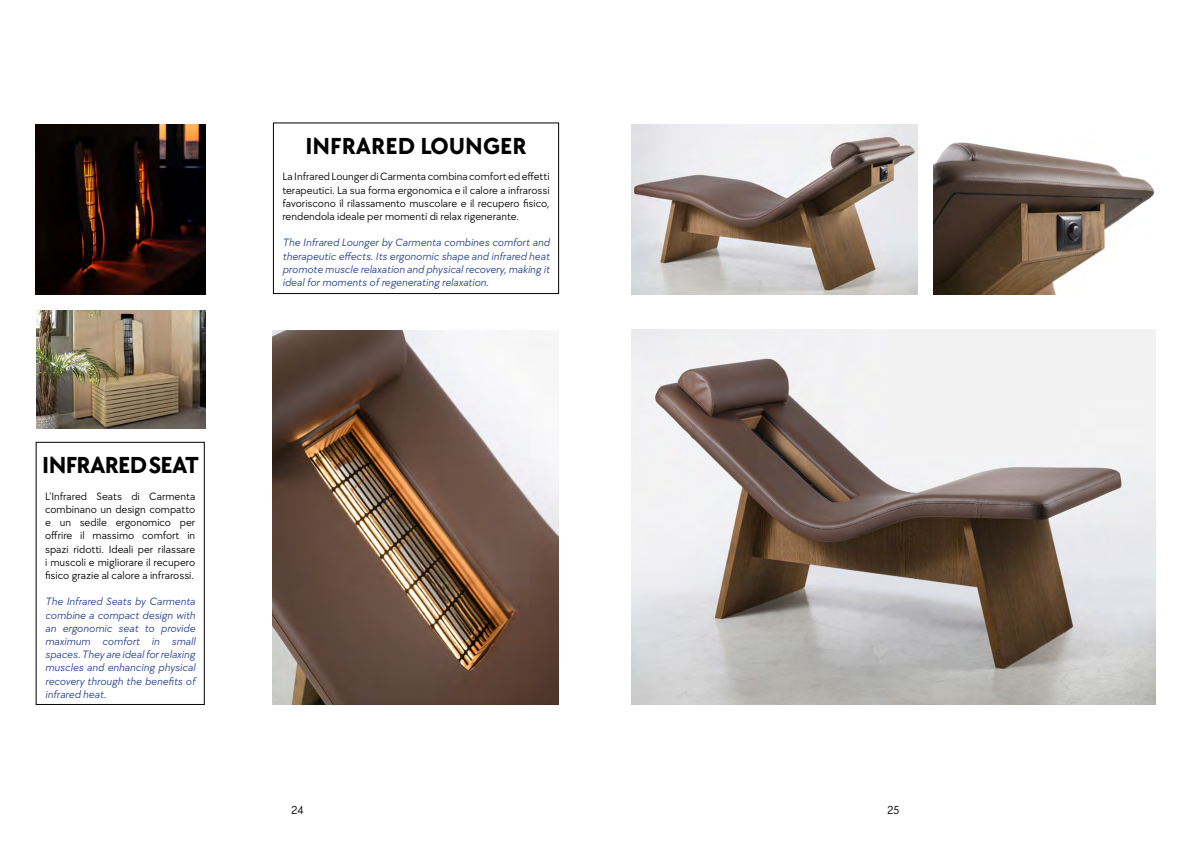
<style>
.page{position:relative;width:1191px;height:842px;background:#fff}
.page>*{position:absolute;margin:0;border:0;box-sizing:border-box;transform-origin:0 0}
.t1{font:700 24px "TT Chocolates Trl";color:#000}
.t2{font:700 24px "TT Chocolates Trl";letter-spacing:-.03em;color:#000}
.t3{font:12px "TT Chocolates Trl";color:#000}
.t4{font:11px/13.2px "TT Chocolates Trl";color:#000;text-align:justify}
.t5{font:italic 11px/13.2px "TT Chocolates Trl";color:#25408f;text-align:justify}
</style>
<div class="page">
<img style="left:631px;top:330px;width:524px;height:374px">
<img style="left:273px;top:330px;width:285px;height:374px">
<img style="left:36px;top:125px;width:170px;height:170px">
<div style="left:273px;top:122px;width:286px;height:172px;border:1px solid #000"></div>
<img style="left:933px;top:142px;width:222px;height:152px">
<img style="left:631px;top:125px;width:286px;height:170px">
<img style="left:37px;top:310px;width:169px;height:118px">
<div style="left:36px;top:442px;width:169px;height:263px;border:1px solid #000"></div>
<h1 class="t2" style="left:42px;top:448px;width:158px">INFRARED SEAT</h1>
<p class="t4" style="left:45px;top:489px;width:152px">L’Infrared Seats di Carmenta combinano un design compatto e un sedile ergonomico per offrire il massimo comfort in spazi ridotti. Ideali per rilassare i muscoli e migliorare il recupero fisico grazie al calore a infrarossi.</p>
<p class="t5" style="left:45px;top:595px;width:152px">The Infrared Seats by Carmenta combine a compact design with an ergonomic seat to provide maximum comfort in small spaces. They are ideal for relaxing muscles and enhancing physical recovery through the benefits of infrared heat.</p>
<h1 class="t1" style="left:305px;top:129px;width:223px">INFRARED LOUNGER</h1>
<p class="t4" style="left:282px;top:170px;width:269px">La Infrared Lounger di Carmenta combina comfort ed effetti terapeutici. La sua forma ergonomica e il calore a infrarossi favoriscono il rilassamento muscolare e il recupero fisico, rendendola ideale per momenti di relax rigenerante.</p>
<p class="t5" style="left:282px;top:236px;width:269px">The Infrared Lounger by Carmenta combines comfort and therapeutic effects. Its ergonomic shape and infrared heat promote muscle relaxation and physical recovery, making it ideal for moments of regenerating relaxation.</p>
<p class="t3" style="left:291px;top:802px;width:14px">24</p>
<p class="t3" style="left:887px;top:802px;width:14px">25</p>
</div>
